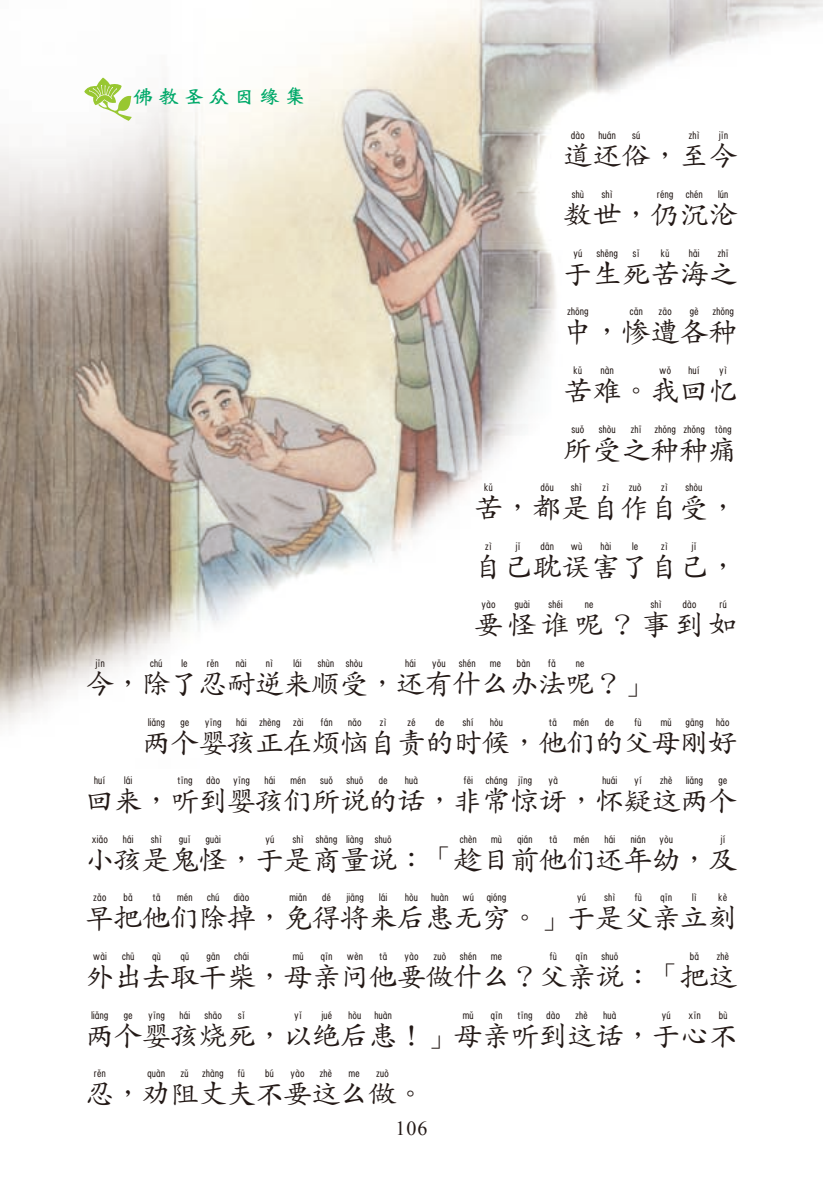
<style>
.page{position:relative;width:823px;height:1191px;background:#fff}
.page>*{position:absolute;margin:0;border:0;box-sizing:border-box;transform-origin:0 0}
.t1{font:28px "DFP Kai W5 GB5 H Pin In 1 NLU BFW";letter-spacing:-.04em;color:#231916;scale:1.05 1}
.t2{font:28px "DFP Kai W5 GB5 H Pin In 1 NLU BFW";letter-spacing:-.005em;color:#231916;scale:1.05 1}
.t3{font:20px "DF Wei Bei W7 GB5";letter-spacing:.2em;color:#00a969;scale:1.05 1}
.t4{font:20px "Times New Roman";color:#231916}
.s1{font-family:"DFP Kai W5 GB5 H Pin In 2 NLU BFW"}
</style>
<div class="page">
<img style="left:0;top:0;width:822px;height:725px">
<svg style="left:84px;top:78px;width:48px;height:43px"></svg>
<p class="t3" style="left:133px;top:86px;width:166px">佛教聖眾因緣集</p>
<p class="t1" style="left:563px;top:130px;width:168px">道<span class="s1">還</span>俗，至今</p>
<p class="t1" style="left:563px;top:189px;width:168px">數世，仍沉淪</p>
<p class="t1" style="left:563px;top:247px;width:168px">於生死苦海之</p>
<p class="t1" style="left:563px;top:306px;width:168px">中，慘遭各種</p>
<p class="t1" style="left:563px;top:364px;width:168px">苦<span class="s1">難</span>。我回憶</p>
<p class="t1" style="left:563px;top:423px;width:168px">所受之種種痛</p>
<p class="t1" style="left:473px;top:482px;width:253px">苦，都是自作自受，</p>
<p class="t2" style="left:473px;top:540px;width:253px">自己耽誤害了自己，</p>
<p class="t1" style="left:473px;top:599px;width:253px">要怪誰呢？事到如</p>
<p class="t1" style="left:85px;top:657px;width:540px">今，除了忍耐逆來順受，還有什麼辦法呢？」</p>
<p class="t1" style="left:142px;top:716px;width:568px">兩個嬰孩正在煩惱自責的時候，他們的父母剛好</p>
<p class="t1" style="left:85px;top:775px;width:622px">回來，聽到嬰孩們所說的話，非常驚訝，懷疑這兩個</p>
<p class="t1" style="left:85px;top:833px;width:622px">小孩是鬼怪，於是商量說：「趁目前他們還年幼，及</p>
<p class="t1" style="left:85px;top:892px;width:622px">早把他們除掉，免得將來後患無窮。」於是父親立刻</p>
<p class="t1" style="left:85px;top:950px;width:622px">外出去取乾柴，母親問他要做什麼？父親說：「把這</p>
<p class="t1" style="left:85px;top:1009px;width:622px">兩個嬰孩燒死，以絕後患！」母親聽到這話，於心<span class="s1">不</span></p>
<p class="t1" style="left:85px;top:1068px;width:325px">忍，勸阻丈夫不要這麼做。</p>
<p class="t4" style="left:395px;top:1115px;width:32px">106</p>
</div>
